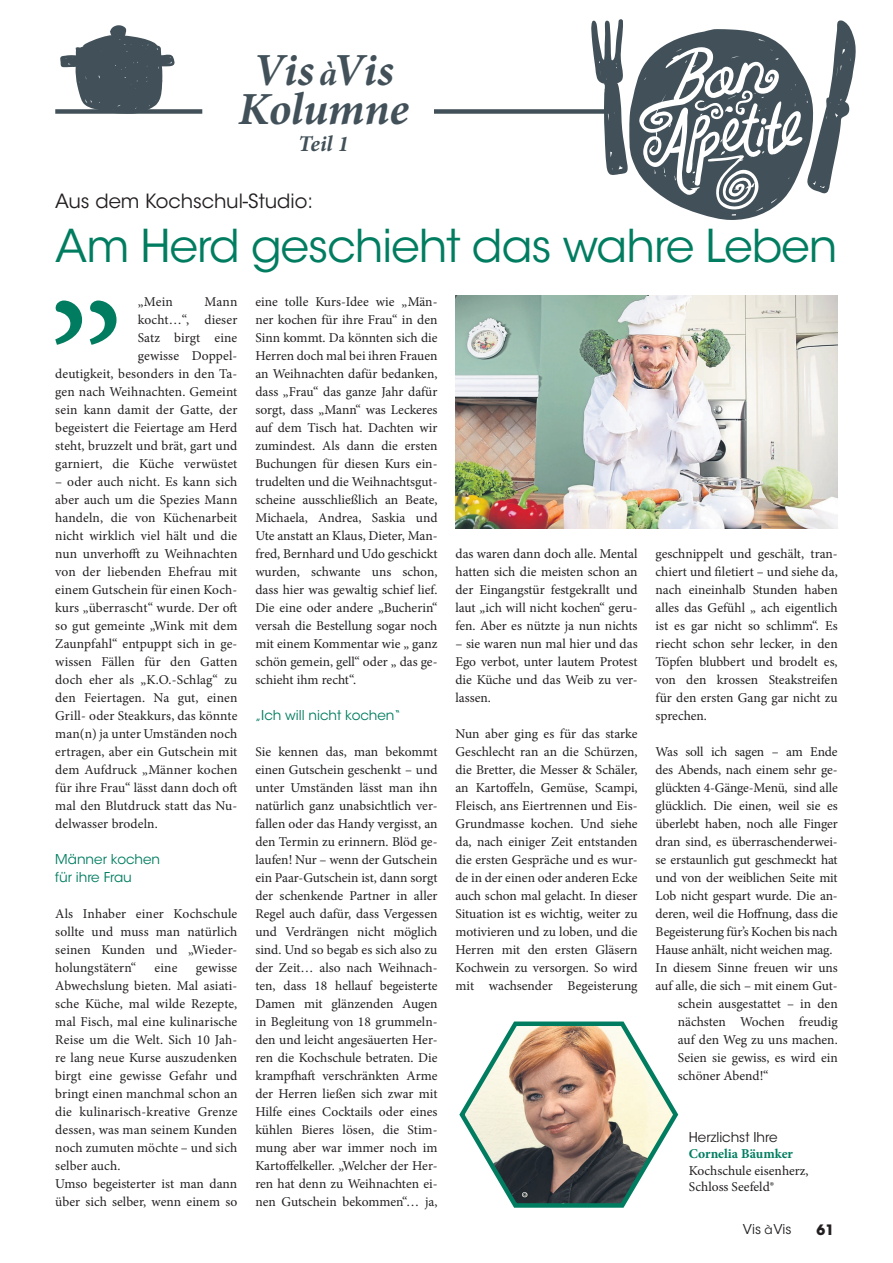
<style>
.page{position:relative;width:893px;height:1263px;background:#fff}
.page>*{position:absolute;margin:0;border:0;box-sizing:border-box;transform-origin:0 0}
.t1{font:italic 700 46.05px/39.2px "Minion Pro";letter-spacing:-.01em;color:#425159;text-align:center}
.t2{font:45px "ITC Avant Garde Std";letter-spacing:-.02em;color:#007d60}
.t3{font:italic 700 22.5px "Minion Pro";color:#425159}
.t4{font:19.5px "ITC Avant Garde Std";color:#231f20}
.t5{font:700 14.25px "ITC Avant Garde Std";color:#231f20}
.t6{font:13.5px/18px "Minion Pro";color:#231f20;text-align:justify}
.t7{font:13.5px/18px "ITC Avant Garde Std";color:#007d60}
.t8{font:13.5px "ITC Avant Garde Std";color:#231f20}
.t9{font:700 13.5px "Minion Pro";color:#007d60}
.s1{font-size:34.5px}
.s2{font-size:12px}
</style>
<div class="page">
<img style="left:455px;top:296px;width:383px;height:233px">
<div style="left:55px;top:109px;width:147px;height:5px;background:#425159"></div>
<div style="left:434px;top:109px;width:175px;height:5px;background:#425159"></div>
<svg style="left:591px;top:19px;width:265px;height:201px"></svg>
<svg style="left:60px;top:25px;width:115px;height:89px"></svg>
<svg style="left:55px;top:300px;width:62px;height:45px"></svg>
<svg style="left:459px;top:1021px;width:220px;height:187px"></svg>
<h1 class="t1" style="left:238px;top:50px;width:172px">Vis <span class="s1">à</span>Vis<br>Kolumne</h1>
<h3 class="t3" style="left:298px;top:128px;width:52px">Teil 1</h3>
<h3 class="t4" style="left:55px;top:189px;width:259px">Aus dem Kochschul-Studio:</h3>
<h2 class="t2" style="left:55px;top:218px;width:784px">Am Herd geschieht das wahre Leben</h2>
<p class="t6" style="left:55px;top:293px;width:184px;text-align:right">Mann<br>kocht…“, dieser<br>Satz birgt eine<br>gewisse Doppel-<br>deutigkeit, besonders in den Ta&shy;gen nach Weihnachten. Gemeint sein kann damit der Gatte, der begeistert die Feiertage am Herd steht, bruzzelt und brät, gart und garniert, die Küche verwüstet</p>
<p class="t6" style="left:55px;top:473px;width:184px">– oder auch nicht. Es kann sich aber auch um die Spezies Mann handeln, die von Küchenarbeit nicht wirklich viel hält und die nun unverhofft zu Weihnachten von der liebenden Ehefrau mit einem Gutschein für einen Koch&shy;kurs „überrascht“ wurde. Der oft so gut gemeinte „Wink mit dem Zaunpfahl“ entpuppt sich in ge&shy;wissen Fällen für den Gatten doch eher als „K.O.-Schlag“ zu den Feiertagen. Na gut, einen Grill- oder Steakkurs, das könnte man(n) ja unter Umständen noch ertragen, aber ein Gutschein mit dem Aufdruck „Männer kochen für ihre Frau“ lässt dann doch oft mal den Blutdruck statt das Nu&shy;delwasser brodeln.</p>
<p class="t7" style="left:55px;top:850px;width:106px">Männer kochen für ihre Frau</p>
<p class="t6" style="left:55px;top:905px;width:184px">Als Inhaber einer Kochschule sollte und muss man natürlich seinen Kunden und „Wieder&shy;holungstätern“</p>
<p class="t6" style="left:138px;top:293px;width:37px">„Mein</p>
<p class="t6" style="left:55px;top:959px;width:184px;text-align:left;text-indent:141px">gewisse<br>Abwechslung bieten. Mal asiati&shy;sche Küche, mal wilde Rezepte, mal Fisch, mal eine kulinarische<br>Reise um die Welt. Sich 10 Jah&shy;re lang neue Kurse auszudenken birgt eine gewisse Gefahr und bringt einen manchmal schon an die kulinarisch-kreative Grenze dessen, was man seinem Kunden noch zumuten möchte – und sich selber auch.<br>Umso begeisterter ist man dann über sich selber, wenn einem so</p>
<p class="t6" style="left:155px;top:959px;width:24px">eine</p>
<p class="t6" style="left:255px;top:293px;width:184px">eine tolle Kurs-Idee wie „Män&shy;ner kochen für ihre Frau“ in den Sinn kommt. Da könnten sich die Herren doch mal bei ihren Frauen an Weihnachten dafür bedanken, dass „Frau“ das ganze Jahr dafür sorgt, dass „Mann“ was Leckeres auf dem Tisch hat. Dachten wir zumindest. Als dann die ersten Buchungen für diesen Kurs ein&shy;trudelten und die Weihnachtsgut&shy;scheine ausschließlich an Beate, Michaela, Andrea, Saskia und Ute anstatt an Klaus, Dieter, Man&shy;fred, Bernhard und Udo geschickt wurden, schwante uns schon, dass hier was gewaltig schief lief.<br>Die eine oder andere „Bucherin“ versah die Bestellung sogar noch mit einem Kommentar wie „ ganz schön gemein, gell“ oder „ das ge&shy;schieht ihm recht“.</p>
<p class="t7" style="left:255px;top:706px;width:146px">„Ich will nicht kochen“</p>
<p class="t6" style="left:255px;top:742px;width:184px">Sie kennen das, man bekommt einen Gutschein geschenkt – und unter Umständen lässt man ihn natürlich ganz unabsichtlich ver&shy;fallen oder das Handy vergisst, an den Termin zu erinnern. Blöd ge&shy;laufen! Nur – wenn der Gutschein ein Paar-Gutschein ist, dann sorgt der schenkende Partner in aller Regel auch dafür, dass Vergessen und Verdrängen nicht möglich sind. Und so begab es sich also zu der Zeit… also nach Weihnach&shy;ten, dass 18 hellauf begeisterte Damen mit glänzenden Augen in Begleitung von 18 grummeln&shy;den und leicht angesäuerten Her&shy;ren die Kochschule betraten. Die krampfhaft verschränkten Arme der Herren ließen sich zwar mit Hilfe eines Cocktails oder eines kühlen Bieres lösen, die Stim&shy;mung aber war immer noch im Kartoffelkeller. „Welcher der Her&shy;ren hat denn zu Weihnachten ei&shy;nen Gutschein bekommen“… ja,</p>
<p class="t6" style="left:455px;top:544px;width:184px">das waren dann doch alle. Mental hatten sich die meisten schon an der Eingangstür festgekrallt und laut „ich will nicht kochen“ geru&shy;fen. Aber es nützte ja nun nichts</p>
<p class="t6" style="left:455px;top:634px;width:184px">– sie waren nun mal hier und das Ego verbot, unter lautem Protest die Küche und das Weib zu ver&shy;lassen.</p>
<p class="t6" style="left:455px;top:724px;width:184px">Nun aber ging es für das starke Geschlecht ran an die Schürzen, die Bretter, die Messer &amp; Schäler, an Kartoffeln, Gemüse, Scampi, Fleisch, ans Eiertrennen und Eis-Grundmasse kochen. Und siehe da, nach einiger Zeit entstanden die ersten Gespräche und es wur&shy;de in der einen oder anderen Ecke auch schon mal gelacht. In dieser Situation ist es wichtig, weiter zu motivieren und zu loben, und die Herren mit den ersten Gläsern Kochwein zu versorgen. So wird mit wachsender Begeisterung</p>
<p class="t6" style="left:656px;top:544px;width:184px">geschnippelt und geschält, tran&shy;chiert und filetiert – und siehe da, nach eineinhalb Stunden haben alles das Gefühl „ ach eigentlich ist es gar nicht so schlimm“. Es riecht schon sehr lecker, in den Töpfen blubbert und brodelt es, von den krossen Steakstreifen für den ersten Gang gar nicht zu sprechen.</p>
<p class="t6" style="left:656px;top:742px;width:184px">Was soll ich sagen – am Ende</p>
<p class="t6" style="left:656px;top:760px;width:184px">des Abends, nach einem sehr ge-</p>
<p class="t6" style="left:656px;top:778px;width:184px">glückten 4-Gänge-Menü, sind alle</p>
<p class="t6" style="left:656px;top:796px;width:184px">glücklich. Die einen, weil sie es</p>
<p class="t6" style="left:656px;top:814px;width:184px">überlebt haben, noch alle Finger</p>
<p class="t6" style="left:656px;top:832px;width:184px">dran sind, es überraschenderwei-</p>
<p class="t6" style="left:656px;top:850px;width:184px">se erstaunlich gut geschmeckt hat</p>
<p class="t6" style="left:656px;top:868px;width:184px">und von der weiblichen Seite mit</p>
<p class="t6" style="left:656px;top:886px;width:184px">Lob nicht gespart wurde. Die an-</p>
<p class="t6" style="left:656px;top:904px;width:184px">deren, weil die Hoffnung, dass die</p>
<p class="t6" style="left:656px;top:922px;width:184px">Begeisterung für’s Kochen bis nach</p>
<p class="t6" style="left:656px;top:940px;width:178px">Hause anhält, nicht weichen mag.</p>
<p class="t6" style="left:656px;top:958px;width:184px">In diesem Sinne freuen wir uns</p>
<p class="t6" style="left:656px;top:976px;width:184px">auf alle, die sich – mit einem Gut-</p>
<p class="t6" style="left:678px;top:994px;width:161px">schein ausgestattet – in den</p>
<p class="t6" style="left:678px;top:1012px;width:161px">nächsten Wochen freudig</p>
<p class="t6" style="left:678px;top:1030px;width:161px">auf den Weg zu uns machen.</p>
<p class="t6" style="left:678px;top:1048px;width:161px">Seien sie gewiss, es wird ein</p>
<p class="t6" style="left:678px;top:1066px;width:92px">schöner Abend!“</p>
<p class="t8" style="left:689px;top:1128px;width:90px">Herzlichst Ihre</p>
<p class="t9" style="left:689px;top:1144px;width:106px">Cornelia Bäumker</p>
<p class="t6" style="left:689px;top:1162px;width:121px;line-height:16.5px">Kochschule eisenherz,<br>Schloss Seefeld®</p>
<p class="t8" style="left:743px;top:1221px;width:50px">Vis <span class="s2">à</span>Vis</p>
<p class="t5" style="left:816px;top:1220px;width:19px">61</p>
</div>
